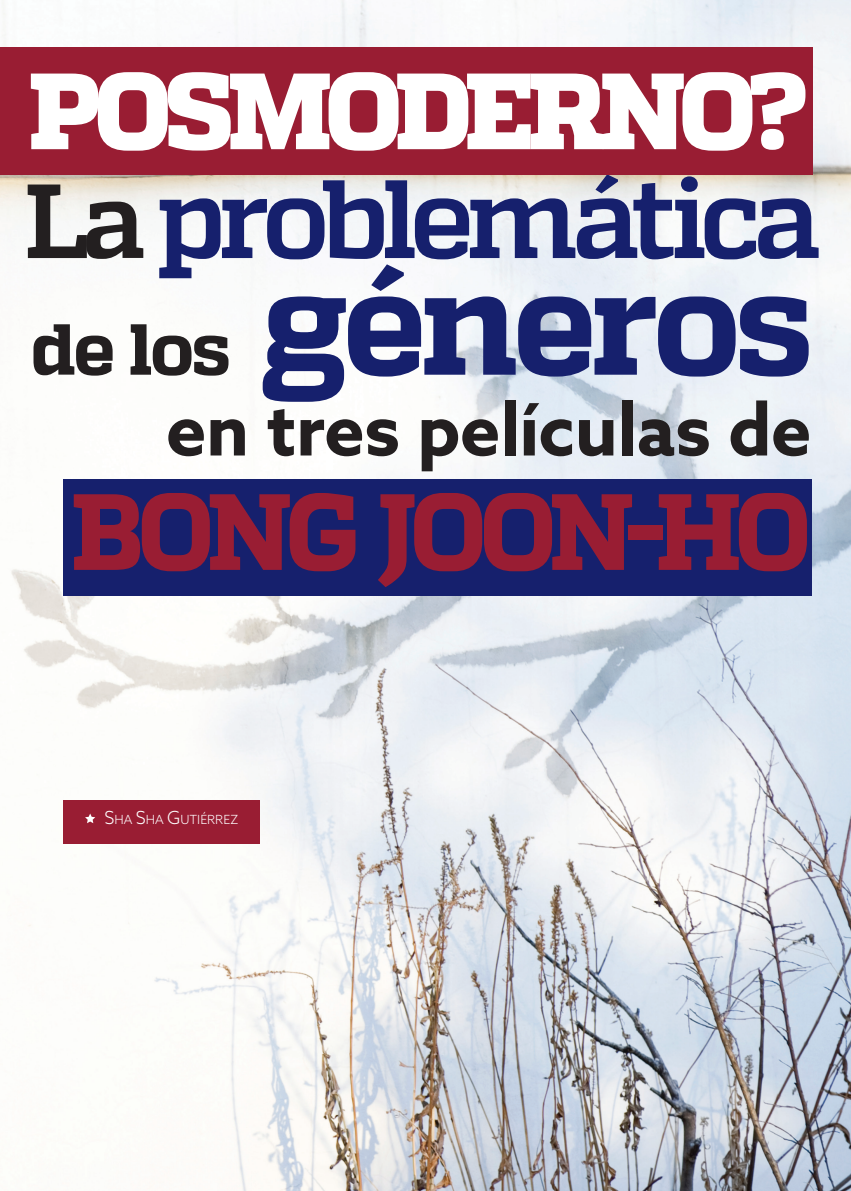
<style>
.page{position:relative;width:851px;height:1191px;background:#fff}
.page>*{position:absolute;margin:0;border:0;box-sizing:border-box;transform-origin:0 0}
.t1{font:800 144px "Quadon";letter-spacing:-.04em;color:#16206d}
.t2{font:700 111px "Quadon";letter-spacing:-.065em;color:#16206d}
.t3{font:800 108px "Quadon";letter-spacing:-.065em;color:#991d33}
.t4{font:800 108px "Quadon";letter-spacing:-.06em;color:#fff}
.t5{font:700 72px "Azo Sans";letter-spacing:-.01em;color:#231f20}
.t6{font:300 12.6px "Azo Sans";letter-spacing:.005em;color:#fff}
.s1{font-size:105px;color:#231f20}
.s2{font-size:72px;color:#231f20}
.s3{font-size:18px}
</style>
<div class="page">
<img style="left:0;top:0;width:850px;height:1191px">
<div style="left:63px;top:799px;width:197px;height:44px;background:#991d33"></div>
<svg style="left:85px;top:813px;width:10px;height:10px"></svg>
<div style="left:63px;top:478px;width:748px;height:117px;background:#16206d"></div>
<div style="left:0;top:47px;width:812px;height:127px;background:#991d33"></div>
<h3 class="t4" style="left:28px;top:48px;width:780px">POSMODERNO?</h3>
<h2 class="t2" style="left:24px;top:155px;width:798px"><span class="s1">La</span> problemática</h2>
<h1 class="t1" style="left:31px;top:240px;width:784px"><span class="s2">de los</span> géneros</h1>
<p class="t5" style="left:166px;top:382px;width:646px">en tres películas de</p>
<h3 class="t3" style="left:71px;top:469px;width:741px">BONG JOON-HO</h3>
<p class="t6" style="left:104px;top:811px;width:135px"><span class="s3">S</span>HA <span class="s3">S</span>HA <span class="s3">G</span> UTI ÉRREZ</p>
</div>
